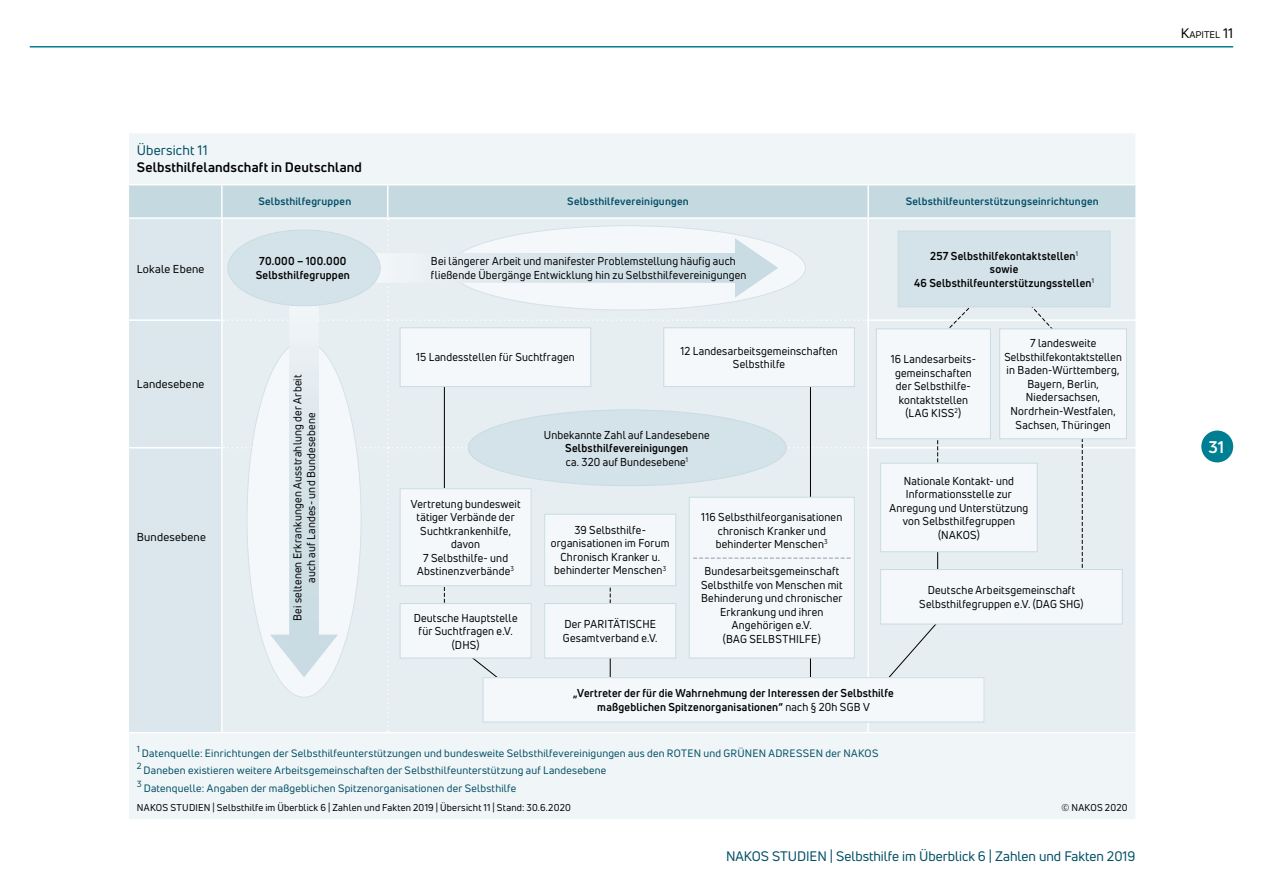
<style>
.page{position:relative;width:1263px;height:893px;background:#fff}
.page>*{position:absolute;margin:0;border:0;box-sizing:border-box;transform-origin:0 0}
.t1{font:700 16.5px "Uni Neue";color:#fff}
.t2{font:13.5px "Uni Neue";color:#014f65}
.ST_2020_Tabelle-Über{font:700 13.5px/16.5px "Uni Neue";letter-spacing:.015em;color:#000}
.ST_Schaubild_text{font:11.25px/13.5px "Uni Neue";letter-spacing:.02em;color:#000;text-align:center;scale:.95 1}
.ST_Schaubild_text-2{font:700 11.25px/13.5px "Uni Neue";letter-spacing:.02em;color:#000;text-align:center;scale:.95 1}
.ST_2020_Tabelle_Link{font:11.25px "Uni Neue";letter-spacing:.02em;color:#000}
.ST_2020_Tabelle_Fuss{font:10.5px "Uni Neue";letter-spacing:.02em;color:#014f65}
.ST_2020_Tabelle_Kopf{font:700 10.5px "Uni Neue";letter-spacing:.02em;color:#014f65}
.ST_2020_Legende_Tabe{font:9.75px "Uni Neue";letter-spacing:.02em;color:#000}
.t3{font:9.45px "Uni Neue";color:#000}
.ST_2020_Tabelle_Fuss-2{font:8.7px "Uni Neue";color:#014f65}
.s1{font-weight:400;color:#014f65}
.s2{font-weight:400}
.s3{font-size:13.5px}
</style>
<div class="page">
<hr style="left:30px;top:46px;width:1203px;height:2px;background:#007e92">
<div style="left:1201px;top:431px;width:32px;height:31px;background:#007e92;border-radius:50%"></div>
<div style="left:129px;top:133px;width:1006px;height:686px;background:#f0f5f7"></div>
<hr style="left:128px;top:184px;width:94px;height:1px;background:#fff">
<hr style="left:222px;top:184px;width:166px;height:1px;background:#fff">
<hr style="left:388px;top:184px;width:480px;height:1px;background:#fff">
<hr style="left:868px;top:184px;width:269px;height:1px;background:#fff">
<hr style="left:128px;top:732px;width:94px;height:1px;background:#fff">
<hr style="left:222px;top:732px;width:166px;height:1px;background:#fff">
<hr style="left:388px;top:732px;width:480px;height:1px;background:#fff">
<hr style="left:868px;top:732px;width:269px;height:1px;background:#fff">
<svg style="left:128px;top:185px;width:1008px;height:547px"></svg>
<p class="ST_2020_Tabelle-Über" style="left:137px;top:142px;width:227px"><span class="s1">Übersicht 11<br></span>Selbsthilfelandschaft in Deutschland</p>
<p class="ST_2020_Tabelle_Kopf" style="left:258px;top:195px;width:94px">Selbsthilfegruppen</p>
<p class="ST_2020_Tabelle_Kopf" style="left:567px;top:195px;width:123px">Selbsthilfevereinigungen</p>
<p class="ST_2020_Tabelle_Kopf" style="left:906px;top:195px;width:194px">Selbsthilfeunterstützungseinrichtungen</p>
<p class="ST_2020_Tabelle_Link" style="left:137px;top:262px;width:69px">Lokale Ebene</p>
<p class="ST_2020_Tabelle_Link" style="left:137px;top:377px;width:69px">Landesebene</p>
<p class="ST_2020_Tabelle_Link" style="left:137px;top:530px;width:71px">Bundesebene</p>
<p class="ST_Schaubild_text-2" style="left:256px;top:254px;width:101px">70.000 – 100.000<br>Selbsthilfegruppen</p>
<p class="ST_Schaubild_text" style="left:291px;top:621px;width:261px;rotate:-90deg">Bei seltenen Erkrankungen Ausstrahlung der Arbeit auch auf Landes- und Bundesebene</p>
<p class="ST_Schaubild_text" style="left:431px;top:254px;width:334px;text-align:left">Bei längerer Arbeit und manifester Problemstellung häufig auch fließende Übergänge Entwicklung hin zu Selbsthilfevereinigungen</p>
<p class="ST_Schaubild_text-2" style="left:914px;top:249px;width:191px">257 Selbsthilfekontaktstellen<sup>1<br></sup>sowie<br>46 Selbsthilfeunterstützungsstellen<sup>1</sup></p>
<p class="ST_Schaubild_text" style="left:416px;top:351px;width:168px">15 Landesstellen für Suchtfragen</p>
<p class="ST_Schaubild_text" style="left:680px;top:344px;width:167px">12 Landesarbeitsgemeinschaften<br>Selbsthilfe</p>
<p class="ST_Schaubild_text" style="left:891px;top:352px;width:91px">16 Landesarbeits&shy;gemeinschaften der Selbsthilfe&shy;kontaktstellen (LAG KISS<sup>2</sup>)</p>
<p class="ST_Schaubild_text" style="left:544px;top:428px;width:176px">Unbekannte Zahl auf Landesebene</p>
<p class="ST_Schaubild_text-2" style="left:565px;top:441px;width:131px">Selbsthilfevereinigungen</p>
<p class="ST_Schaubild_text" style="left:566px;top:455px;width:130px">ca. 320 auf Bundesebene<sup>1</sup></p>
<p class="ST_Schaubild_text" style="left:1004px;top:337px;width:125px">7 landesweite<br>Selbsthilfekontaktstellen in Baden-Württemberg,<br>Bayern, Berlin,<br>Niedersachsen,<br>Nordrhein-Westfalen,<br>Sachsen, Thüringen</p>
<p class="ST_Schaubild_text" style="left:889px;top:474px;width:148px">Nationale Kontakt- und<br>Informationsstelle zur<br>Anregung und Unterstützung von Selbsthilfegruppen</p>
<p class="ST_Schaubild_text" style="left:938px;top:528px;width:46px">(NAKOS)</p>
<p class="ST_Schaubild_text" style="left:411px;top:497px;width:117px">Vertretung bundesweit tätiger Verbände der<br>Suchtkrankenhilfe, davon<br>7 Selbsthilfe- und<br>Abstinenzverbände<sup>3</sup></p>
<p class="ST_Schaubild_text" style="left:701px;top:510px;width:150px">116 Selbsthilfeorganisationen chronisch Kranker und behinderter Menschen<sup>3</sup></p>
<p class="ST_Schaubild_text" style="left:701px;top:564px;width:150px">Bundesarbeitsgemeinschaft<br>Selbsthilfe von Menschen mit<br>Behinderung und chronischer<br>Erkrankung und ihren<br>Angehörigen e.V.<br>(BAG SELBSTHILFE)</p>
<p class="ST_Schaubild_text" style="left:551px;top:523px;width:127px">39 Selbsthilfe&shy;organisationen im Forum<br>Chronisch Kranker u. behinderter Menschen<sup>3</sup></p>
<p class="ST_Schaubild_text" style="left:919px;top:583px;width:174px">Deutsche Arbeitsgemeinschaft<br>Selbsthilfegruppen e.V. (DAG SHG)</p>
<p class="ST_Schaubild_text" style="left:414px;top:611px;width:111px">Deutsche Hauptstelle für Suchtfragen e.V. (DHS)</p>
<p class="ST_Schaubild_text" style="left:563px;top:617px;width:101px;text-align:left">Der PARITÄTISCHE<br>Gesamtverband e.V.</p>
<p class="ST_Schaubild_text-2" style="left:573px;top:686px;width:339px">„Vertreter der für die Wahrnehmung der Interessen der Selbsthilfe maßgeblichen Spitzenorganisationen“ <span class="s2">nach § 20h SGB V</span></p>
<p class="ST_2020_Tabelle_Fuss-2" style="left:137px;top:743px;width:5px">1</p>
<p class="ST_2020_Tabelle_Fuss" style="left:142px;top:746px;width:738px">Datenquelle: Einrichtungen der Selbsthilfeunterstützungen und bundesweite Selbsthilfevereinigungen aus den ROTEN und GRÜNEN ADRESSEN der NAKOS</p>
<p class="ST_2020_Tabelle_Fuss-2" style="left:137px;top:761px;width:6px">2</p>
<p class="ST_2020_Tabelle_Fuss" style="left:144px;top:764px;width:464px">Daneben existieren weitere Arbeitsgemeinschaften der Selbsthilfeunterstützung auf Landesebene</p>
<p class="ST_2020_Tabelle_Fuss-2" style="left:137px;top:779px;width:6px">3</p>
<p class="ST_2020_Tabelle_Fuss" style="left:144px;top:782px;width:374px">Datenquelle: Angaben der maßgeblichen Spitzenorganisationen der Selbsthilfe</p>
<p class="ST_2020_Legende_Tabe" style="left:137px;top:802px;width:436px">NAKOS STUDIEN | Selbsthilfe im Überblick 6 | Zahlen und Fakten 2019 | Übersicht 11 | Stand: 30.6.2020</p>
<p class="ST_2020_Legende_Tabe" style="left:1061px;top:802px;width:68px">© NAKOS 2020</p>
<p class="t2" style="left:726px;top:847px;width:411px">NAKOS STUDIEN | Selbsthilfe im Überblick 6 | Zahlen und Fakten 2019</p>
<p class="t3" style="left:1181px;top:29px;width:54px"><span class="s3">K</span>apitel <span class="s3">11</span></p>
<h1 class="t1" style="left:1208px;top:436px;width:17px">31</h1>
</div>
